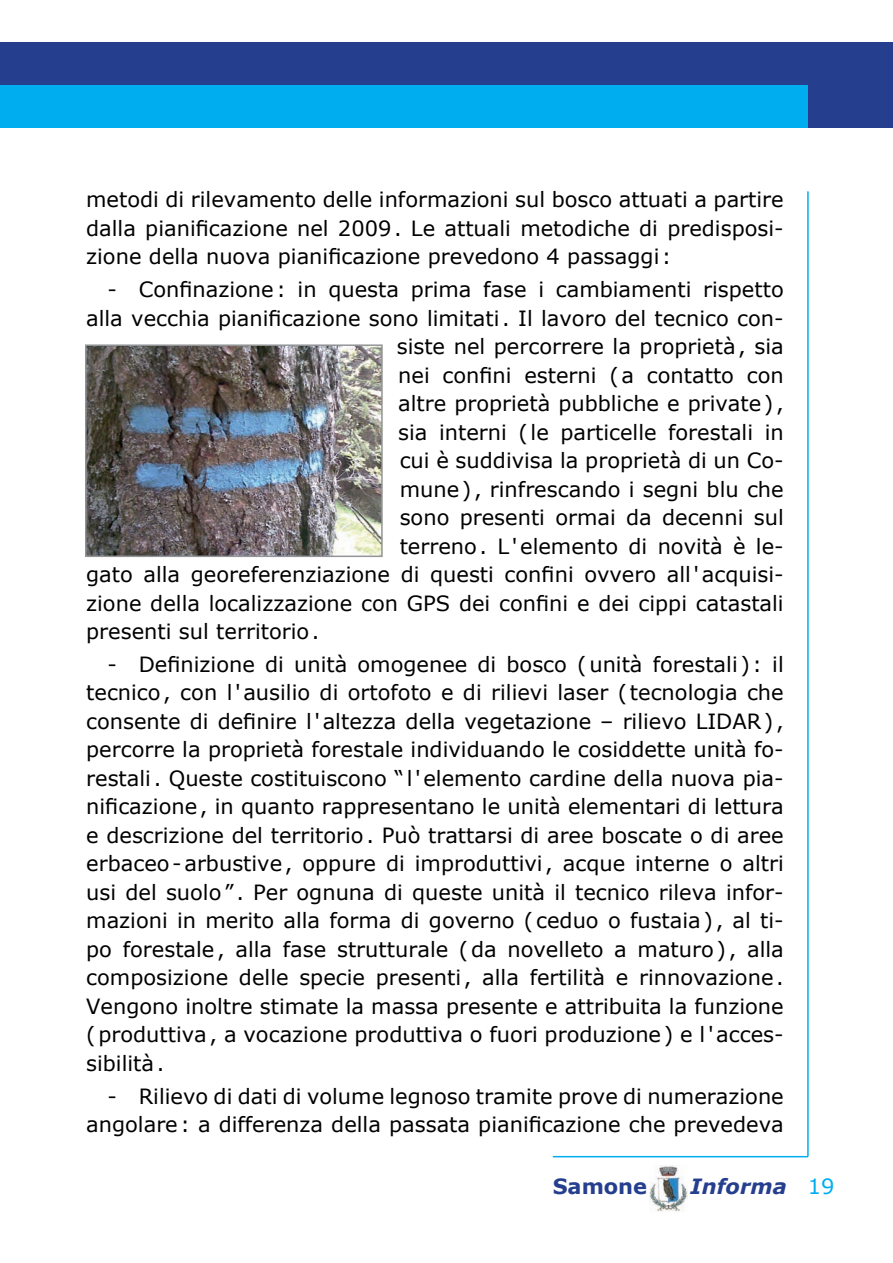
<style>
.page{position:relative;width:893px;height:1263px;background:#fff}
.page>*{position:absolute;margin:0;border:0;box-sizing:border-box;transform-origin:0 0}
.t1{font:21px/28.5px "Verdana";color:#000;text-align:justify}
.t2{font:italic 700 21px "Verdana";color:#253f8e}
.t3{font:700 21px "Verdana";color:#253f8e}
.s1{font-weight:400;font-style:normal;color:#00aeef}
</style>
<div class="page">
<div style="left:0;top:85px;width:893px;height:43px;background:#00aeef"></div>
<div style="left:0;top:43px;width:893px;height:42px;background:#253f8e"></div>
<div style="left:808px;top:43px;width:85px;height:85px;background:#253f8e"></div>
<hr style="left:807px;top:191px;width:2px;height:966px;background:#00aeef">
<hr style="left:553px;top:1156px;width:255px;height:1px;background:#00aeef">
<img style="left:649px;top:1165px;width:38px;height:47px">
<img style="left:88px;top:347px;width:292px;height:207px">
<div style="left:85px;top:344px;width:298px;height:213px;border:2px solid #939598"></div>
<p class="t1" style="left:86px;top:186px;width:699px">metodi di rilevamento delle informazioni sul bosco attuati a partire dalla pianificazione nel 2009. Le attuali metodiche di predisposi&shy;zione della nuova pianificazione prevedono 4 passaggi :</p>
<p class="t1" style="left:107px;top:276px;width:678px">- Confinazione: in questa prima fase i cambiamenti rispetto</p>
<p class="t1" style="left:86px;top:304px;width:699px">alla vecchia pianificazione sono limitati. Il lavoro del tecnico con-</p>
<p class="t1" style="left:397px;top:333px;width:388px">siste nel percorrere la proprietà, sia</p>
<p class="t1" style="left:398px;top:361px;width:387px">nei confini esterni (a contatto con</p>
<p class="t1" style="left:398px;top:390px;width:387px">altre proprietà pubbliche e private) ,</p>
<p class="t1" style="left:398px;top:418px;width:387px">sia interni ( le particelle forestali in</p>
<p class="t1" style="left:400px;top:447px;width:386px">cui è suddivisa la proprietà di un Co-</p>
<p class="t1" style="left:400px;top:475px;width:386px">mune) , rinfrescando i segni blu che</p>
<p class="t1" style="left:400px;top:504px;width:386px">sono presenti ormai da decenni sul</p>
<p class="t1" style="left:400px;top:532px;width:386px">terreno. L'elemento di novità è le-</p>
<p class="t1" style="left:86px;top:561px;width:699px">gato alla georeferenziazione di questi confini ovvero all'acquisi-</p>
<p class="t1" style="left:86px;top:589px;width:699px">zione della localizzazione con GPS dei confini e dei cippi catastali</p>
<p class="t1" style="left:86px;top:618px;width:235px">presenti sul territorio.</p>
<p class="t1" style="left:86px;top:650px;width:699px;text-indent:21px">- Definizione di unità omogenee di bosco (unità forestali ) : il tecnico, con l'ausilio di ortofoto e di rilievi laser ( tecnologia che consente di definire l'altezza della vegetazione – rilievo LIDAR) , percorre la proprietà forestale individuando le cosiddette unità fo&shy;restali. Queste costituiscono “ l'elemento cardine della nuova pia&shy;nificazione, in quanto rappresentano le unità elementari di lettura e descrizione del territorio. Può trattarsi di aree boscate o di aree erbaceo-arbustive, oppure di improduttivi, acque interne o altri usi del suolo” . Per ognuna di queste unità il tecnico rileva infor&shy;mazioni in merito alla forma di governo (ceduo o fustaia) , al ti&shy;po forestale, alla fase strutturale (da novelleto a maturo) , alla composizione delle specie presenti, alla fertilità e rinnovazione.<br>Vengono inoltre stimate la massa presente e attribuita la funzione (produttiva, a vocazione produttiva o fuori produzione) e l'acces&shy;sibilità.</p>
<p class="t1" style="left:86px;top:1082px;width:699px;text-align:right">- Rilievo di dati di volume legnoso tramite prove di numerazione angolare: a differenza della passata pianificazione che prevedeva</p>
<p class="t3" style="left:553px;top:1173px;width:96px">Samone</p>
<p class="t2" style="left:690px;top:1173px;width:146px">Informa <span class="s1">19</span></p>
</div>
